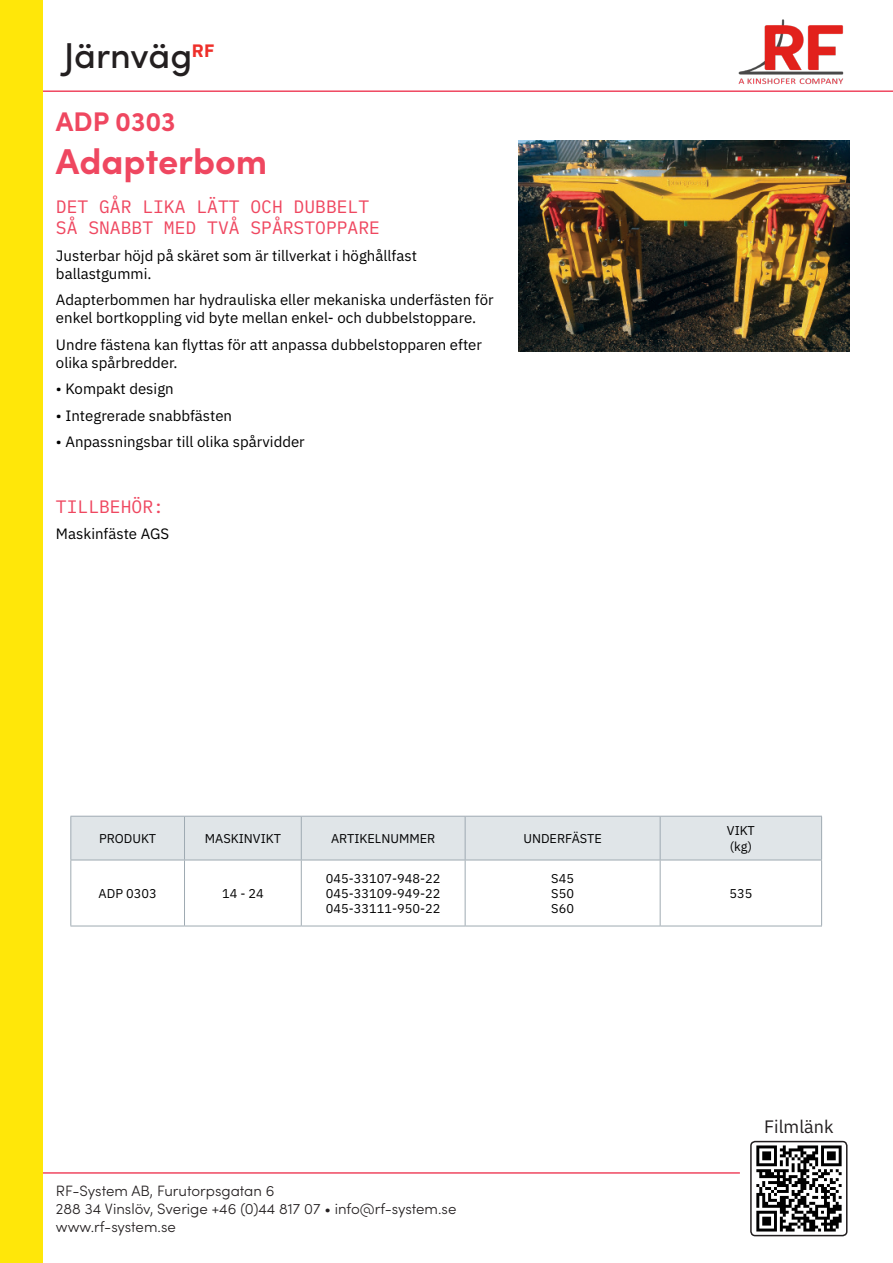
<style>
.page{position:relative;width:893px;height:1263px;background:#fff}
.page>*{position:absolute;margin:0;border:0;box-sizing:border-box;transform-origin:0 0}
.Rubrik_24_pt{font:700 36px "Sofia Pro";color:#ef4760}
.Sidrubrik_24_pt_-_vi{font:500 36px "Sofia Pro";letter-spacing:-.005em;color:#231f20}
.Rubrik_18_pt{font:700 27px "Sofia Pro";color:#ef4760}
.Underrubrik_12_pt{font:18px/21.6px "IBM Plex Mono";color:#ef4760}
.t1{font:18px "IBM Plex Sans";color:#231f20}
.t2{font:700 18px "IBM Plex Sans";color:#ee2f2a}
.Brödtext_10_pt_-_2_4{font:15px/18px "IBM Plex Sans";color:#000001}
.Rubrik_16_pt{font:300 15px/18px "Sofia Pro";color:#231f20}
.Text_tabell_8_5_pt{font:12.75px "IBM Plex Sans";color:#000001}
</style>
<div class="page">
<img style="left:738px;top:19px;width:106px;height:66px">
<hr style="left:42px;top:90px;width:851px;height:2px;background:#ef4760">
<hr style="left:43px;top:1172px;width:697px;height:2px;background:#ef4760">
<div style="left:0;top:0;width:43px;height:1263px;background:#ffe709"></div>
<img style="left:518px;top:140px;width:331px;height:211px">
<div style="left:71px;top:817px;width:750px;height:43px;background:#e0e5e8"></div>
<hr style="left:70px;top:816px;width:114px;height:1px;background:#9faab2">
<hr style="left:70px;top:816px;width:1px;height:44px;background:#9faab2">
<hr style="left:184px;top:816px;width:117px;height:1px;background:#9faab2">
<hr style="left:184px;top:816px;width:1px;height:44px;background:#9faab2">
<hr style="left:301px;top:816px;width:164px;height:1px;background:#9faab2">
<hr style="left:301px;top:816px;width:1px;height:44px;background:#9faab2">
<hr style="left:465px;top:816px;width:195px;height:1px;background:#9faab2">
<hr style="left:465px;top:816px;width:1px;height:44px;background:#9faab2">
<hr style="left:660px;top:816px;width:162px;height:1px;background:#9faab2">
<hr style="left:660px;top:816px;width:1px;height:44px;background:#9faab2">
<hr style="left:70px;top:860px;width:114px;height:1px;background:#9faab2">
<hr style="left:70px;top:860px;width:1px;height:66px;background:#9faab2">
<hr style="left:184px;top:860px;width:117px;height:1px;background:#9faab2">
<hr style="left:184px;top:860px;width:1px;height:66px;background:#9faab2">
<hr style="left:301px;top:860px;width:164px;height:1px;background:#9faab2">
<hr style="left:301px;top:860px;width:1px;height:66px;background:#9faab2">
<hr style="left:465px;top:860px;width:195px;height:1px;background:#9faab2">
<hr style="left:465px;top:860px;width:1px;height:66px;background:#9faab2">
<hr style="left:660px;top:860px;width:162px;height:1px;background:#9faab2">
<hr style="left:660px;top:860px;width:1px;height:66px;background:#9faab2">
<hr style="left:821px;top:860px;width:1px;height:66px;background:#9faab2">
<hr style="left:70px;top:926px;width:114px;height:1px;background:#9faab2">
<hr style="left:184px;top:926px;width:117px;height:1px;background:#9faab2">
<hr style="left:301px;top:926px;width:164px;height:1px;background:#9faab2">
<hr style="left:465px;top:926px;width:195px;height:1px;background:#9faab2">
<hr style="left:660px;top:926px;width:162px;height:1px;background:#9faab2">
<hr style="left:821px;top:816px;width:1px;height:44px;background:#9faab2">
<img style="left:756px;top:1146px;width:86px;height:85px">
<div style="left:750px;top:1141px;width:97px;height:95px;border:2px solid #231f20;border-radius:4px"></div>
<p class="Sidrubrik_24_pt_-_vi" style="left:64px;top:29px;width:130px">Järnväg</p>
<p class="t2" style="left:192px;top:36px;width:24px">RF</p>
<p class="Rubrik_18_pt" style="left:56px;top:101px;width:121px">ADP 0303</p>
<p class="Rubrik_24_pt" style="left:56px;top:134px;width:213px">Adapterbom</p>
<p class="Underrubrik_12_pt" style="left:56px;top:194px;width:326px">DET GÅR LIKA LÄTT OCH DUBBELT<br>SÅ SNABBT MED TVÅ SPÅRSTOPPARE</p>
<p class="Brödtext_10_pt_-_2_4" style="left:56px;top:245px;width:362px">Justerbar höjd på skäret som är tillverkat i höghållfast ballastgummi.</p>
<p class="Brödtext_10_pt_-_2_4" style="left:56px;top:290px;width:439px">Adapterbommen har hydrauliska eller mekaniska underfästen för enkel bortkoppling vid byte mellan enkel- och dubbelstoppare.</p>
<p class="Brödtext_10_pt_-_2_4" style="left:56px;top:334px;width:428px">Undre fästena kan flyttas för att anpassa dubbelstopparen efter olika spårbredder.</p>
<p class="Brödtext_10_pt_-_2_4" style="left:56px;top:379px;width:119px">• Kompakt design</p>
<p class="Brödtext_10_pt_-_2_4" style="left:56px;top:405px;width:178px">• Integrerade snabbfästen</p>
<p class="Brödtext_10_pt_-_2_4" style="left:56px;top:432px;width:250px">• Anpassningsbar till olika spårvidder</p>
<p class="Underrubrik_12_pt" style="left:56px;top:494px;width:109px">TILLBEHÖR:</p>
<p class="Brödtext_10_pt_-_2_4" style="left:56px;top:523px;width:115px">Maskinfäste AGS</p>
<p class="Text_tabell_8_5_pt" style="left:99px;top:829px;width:59px">PRODUKT</p>
<p class="Text_tabell_8_5_pt" style="left:205px;top:829px;width:78px">MASKINVIKT</p>
<p class="Text_tabell_8_5_pt" style="left:331px;top:829px;width:106px">ARTIKELNUMMER</p>
<p class="Text_tabell_8_5_pt" style="left:523px;top:829px;width:80px">UNDERFÄSTE</p>
<p class="Text_tabell_8_5_pt" style="left:99px;top:884px;width:60px">ADP 0303</p>
<p class="Text_tabell_8_5_pt" style="left:222px;top:884px;width:43px">14 - 24</p>
<p class="Text_tabell_8_5_pt" style="left:326px;top:868px;width:116px">045-33107-948-22</p>
<p class="Text_tabell_8_5_pt" style="left:326px;top:884px;width:116px">045-33109-949-22</p>
<p class="Text_tabell_8_5_pt" style="left:326px;top:899px;width:116px">045-33111-950-22</p>
<p class="Text_tabell_8_5_pt" style="left:551px;top:868px;width:24px">S45</p>
<p class="Text_tabell_8_5_pt" style="left:551px;top:884px;width:24px">S50</p>
<p class="Text_tabell_8_5_pt" style="left:551px;top:899px;width:24px">S60</p>
<p class="Rubrik_16_pt" style="left:56px;top:1181px;width:220px">RF-System AB, Furutorpsgatan 6</p>
<p class="Rubrik_16_pt" style="left:56px;top:1199px;width:402px">288 34 Vinslöv, Sverige +46 (0)44 817 07 • info@rf-system.se www.rf-system.se</p>
<p class="Text_tabell_8_5_pt" style="left:727px;top:821px;width:29px">VIKT</p>
<p class="Text_tabell_8_5_pt" style="left:730px;top:836px;width:24px">(kg)</p>
<p class="Text_tabell_8_5_pt" style="left:729px;top:884px;width:24px">535</p>
<p class="t1" style="left:764px;top:1113px;width:71px">Filmlänk</p>
</div>
